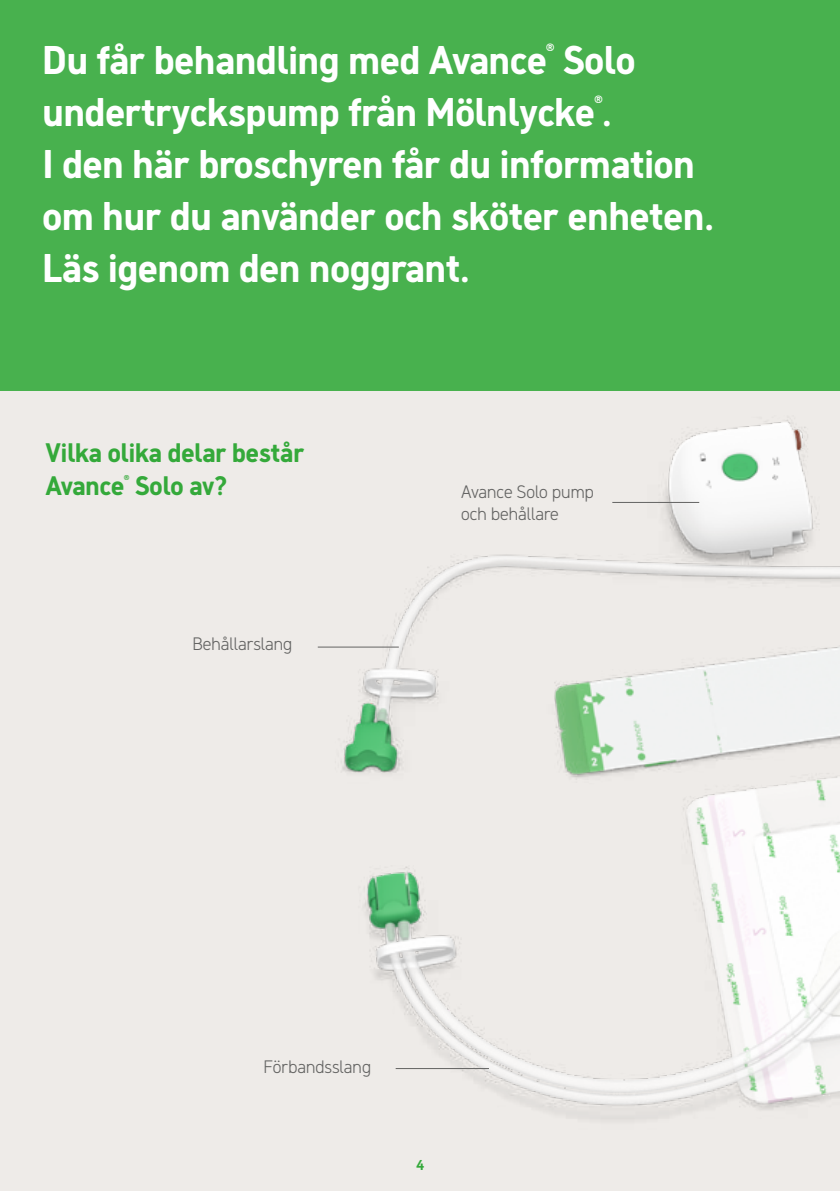
<style>
.page{position:relative;width:840px;height:1191px;background:#fff}
.page>*{position:absolute;margin:0;border:0;box-sizing:border-box;transform-origin:0 0}
.t1{font:700 40px/52px "Molnlycke Sans";color:#fff}
.t2{font:700 26.8px/32px "Molnlycke Sans";color:#34a93a}
.t3{font:300 18px/21.6px "Molnlycke Sans";color:#636362}
.t4{font:700 14.4px "Molnlycke Sans";color:#34a93a}
</style>
<div class="page">
<div style="left:0;top:0;width:839px;height:391px;background:#48b14e"></div>
<div style="left:0;top:391px;width:839px;height:800px;background:#eeebe8"></div>
<img style="left:317px;top:420px;width:522px;height:700px">
<hr style="left:395px;top:1068px;width:93px;height:1px;background:#636362">
<hr style="left:612px;top:502px;width:86px;height:1px;background:#636362">
<hr style="left:317px;top:646px;width:81px;height:1px;background:#636362">
<p class="t1" style="left:42px;top:33px;width:672px">Du får behandling med Avance<sup>®</sup> Solo undertryckspump från Mölnlycke<sup>®</sup>.<br>I den här broschyren får du information om hur du använder och sköter enheten.<br>Läs igenom den noggrant.</p>
<p class="t2" style="left:45px;top:437px;width:260px">Vilka olika delar består<br>Avance<sup>®</sup> Solo av?</p>
<p class="t3" style="left:192px;top:632px;width:101px">Behållarslang</p>
<p class="t3" style="left:461px;top:481px;width:134px">Avance Solo pump och behållare</p>
<p class="t3" style="left:263px;top:1055px;width:109px">Förbandsslang</p>
<p class="t4" style="left:416px;top:1156px;width:9px">4</p>
</div>
